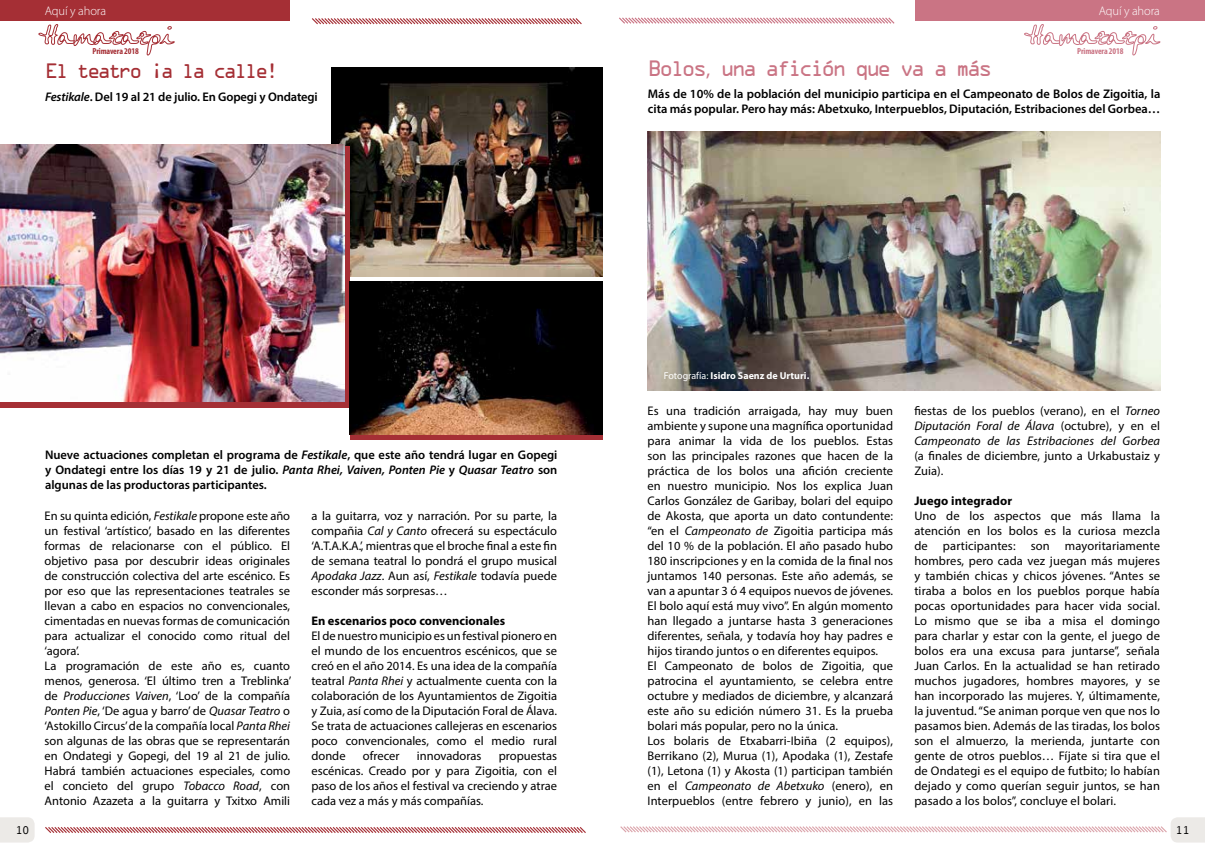
<style>
.page{position:relative;width:1205px;height:851px;background:#fff}
.page>*{position:absolute;margin:0;border:0;box-sizing:border-box;transform-origin:0 0}
.t1{font:20px "OCRA Std";letter-spacing:-.16em;color:#ca7484}
.t2{font:18.75px "OCRA Std";letter-spacing:-.16em;color:#a52f35}
.t3{font:12.5px/15px "Myriad Pro";color:#000;text-align:justify}
.t4{font:600 12.5px/15px "Myriad Pro";color:#000}
.t5{font:italic 12.5px/15px "Myriad Pro";letter-spacing:.005em;color:#000;text-align:justify}
.t6{font:700 12.5px "Myriad Pro";color:#000}
.t7{font:300 12.5px "Myriad Pro";letter-spacing:-.01em;color:#fff}
.t8{font:11.25px "Monotypecom";color:#000}
.t9{font:700 10px "Myriad Pro";color:#fff}
.t10{font:700 condensed 8.75px "Myriad Pro";letter-spacing:-.01em;color:#a52f35}
.t11{font:700 condensed 8.75px "Myriad Pro";letter-spacing:-.01em;color:#ca7484}
.s1{font-style:italic}
.s2{font-family:"Myriad Pro"}
.s3{font-weight:400}
.s4{font-style:normal}
</style>
<div class="page">
<img style="left:332px;top:68px;width:270px;height:208px">
<svg style="left:350px;top:434px;width:252px;height:6px;fill:#a52f35"></svg>
<div style="left:0;top:146px;width:350px;height:262px;background:#a52f35"></div>
<svg style="left:45px;top:827px;width:541px;height:6px"></svg>
<svg style="left:312px;top:18px;width:270px;height:7px"></svg>
<svg style="left:39px;top:24px;width:135px;height:31px"></svg>
<div style="left:0;top:0;width:289px;height:21px;background:#a52f35"></div>
<svg style="left:0;top:817px;width:35px;height:25px"></svg>
<svg style="left:1024px;top:24px;width:136px;height:31px"></svg>
<div style="left:915px;top:0;width:290px;height:21px;background:#ca7484"></div>
<svg style="left:619px;top:17px;width:276px;height:7px"></svg>
<svg style="left:620px;top:817px;width:585px;height:25px"></svg>
<img style="left:350px;top:281px;width:253px;height:153px">
<img style="left:0;top:145px;width:344px;height:257px">
<img style="left:647px;top:131px;width:513px;height:260px">
<p class="t7" style="left:45px;top:4px;width:63px">Aquí y ahora</p>
<p class="t10" style="left:92px;top:45px;width:48px">Primavera 2018</p>
<h2 class="t2" style="left:45px;top:63px;width:236px">El teatro ¡a la calle!</h2>
<p class="t4" style="left:45px;top:89px;width:274px"><span class="s1">Festikale</span>. Del 19 al 21 de julio. En Gopegi y Ondategi</p>
<p class="t7" style="left:1099px;top:3px;width:63px">Aquí y ahora</p>
<p class="t11" style="left:1077px;top:45px;width:48px">Primavera 2018</p>
<h1 class="t1" style="left:648px;top:59px;width:346px">Bolos<span class="s2">,</span> una afición que va a más</h1>
<p class="t4" style="left:648px;top:86px;width:514px">Más de 10% de la población del municipio participa en el Campeonato de Bolos de Zigoitia, la cita más popular. Pero hay más: Abetxuko, Interpueblos, Diputación, Estribaciones del Gorbea…</p>
<p class="t8" style="left:16px;top:823px;width:15px">10</p>
<p class="t4" style="left:45px;top:446px;width:514px;text-align:justify">Nueve actuaciones completan el programa de <span class="s1">Festikale</span>, que este año tendrá lugar en Gopegi y Ondategi entre los días 19 y 21 de julio. <span class="s1">Panta Rhei, Vaiven, Ponten Pie</span> y <span class="s1">Quasar Teatro</span> son algunas de las productoras participantes.</p>
<p class="t3" style="left:45px;top:508px;width:248px;text-align:left">En su quinta edición, <span class="s1">Festikale</span> propone este año un festival ‘artístico’, basado en las diferentes formas de relacionarse con el público. El objetivo pasa por descubrir ideas originales de construcción colectiva del arte escénico. Es por eso que las representaciones teatrales se llevan a cabo en espacios no convencionales, cimentadas en nuevas formas de comunicación para actualizar el conocido como ritual del ‘agora’.<br>La programación de este año es, cuanto menos, generosa. ‘El último tren a Treblinka’ de <span class="s1">Producciones Vaiven</span>, ‘Loo’ de la compañía <span class="s1">Ponten Pie</span>, ‘De agua y barro’ de <span class="s1">Quasar Teatro</span> o ‘Astokillo Circus’ de la compañía local <span class="s1">Panta Rhei </span>son algunas de las obras que se representarán en Ondategi y Gopegi, del 19 al 21 de julio.<br>Habrá también actuaciones especiales, como el concieto del grupo <span class="s1">Tobacco Road</span>, con Antonio Azazeta a la guitarra y Txitxo Amili</p>
<p class="t3" style="left:311px;top:508px;width:247px">a la guitarra, voz y narración. Por su parte, la compañia <span class="s1">Cal y Canto</span> ofrecerá su espectáculo ‘A.T.A.K.A.’, mientras que el broche final a este fin de semana teatral lo pondrá el grupo musical <span class="s1">Apodaka Jazz</span>. Aun así, <span class="s1">Festikale</span> todavía puede esconder más sorpresas…</p>
<p class="t6" style="left:311px;top:612px;width:195px">En escenarios poco convencionales</p>
<p class="t3" style="left:311px;top:628px;width:247px">El de nuestro municipio es un festival pionero en el mundo de los encuentros escénicos, que se creó en el año 2014. Es una idea de la compañía teatral <span class="s1">Panta Rhei</span> y actualmente cuenta con la colaboración de los Ayuntamientos de Zigoitia y Zuia, así como de la Diputación Foral de Álava.<br>Se trata de actuaciones callejeras en escenarios poco convencionales, como el medio rural donde</p>
<p class="t3" style="left:363px;top:748px;width:38px">ofrecer</p>
<p class="t3" style="left:417px;top:748px;width:66px">innovadoras</p>
<p class="t3" style="left:311px;top:748px;width:247px;text-indent:187px">propuestas escénicas. Creado por y para Zigoitia, con el paso de los años el festival va creciendo y atrae cada vez a más y más compañías.</p>
<p class="t9" style="left:664px;top:369px;width:147px"><span class="s3">Fotografía:</span> Isidro Saenz de Urturi.</p>
<p class="t3" style="left:647px;top:402px;width:247px;text-align:left">Es una tradición arraigada, hay muy buen ambiente y supone una magnífica oportunidad para animar la vida de los pueblos. Estas son las principales razones que hacen de la práctica de los bolos una afición creciente en nuestro municipio. Nos los explica Juan Carlos González de Garibay, bolari del equipo de Akosta, que aporta un dato contundente: “en el <span class="s1">Campeonato de</span> Zigoitia participa más del 10 % de la población. El año pasado hubo 180 inscripciones y en la comida de la final nos juntamos 140 personas. Este año además, se van a apuntar 3 ó 4 equipos nuevos de jóvenes.<br>El bolo aquí está muy vivo”. En algún momento han llegado a juntarse hasta 3 generaciones diferentes, señala, y todavía hoy hay padres e hijos tirando juntos o en diferentes equipos.<br>El Campeonato de bolos de Zigoitia, que patrocina el ayuntamiento, se celebra entre octubre y mediados de diciembre, y alcanzará este año su edición número 31. Es la prueba bolari más popular, pero no la única.<br>Los bolaris de Etxabarri-Ibiña (2 equipos), Berrikano (2), Murua (1), Apodaka (1), Zestafe (1), Letona (1) y Akosta (1) participan también en el <span class="s1">Campeonato de Abetxuko</span> (enero), en Interpueblos (entre febrero y junio), en las</p>
<p class="t5" style="left:914px;top:402px;width:247px"><span class="s4">fiestas de los pueblos (verano), en el</span> Torneo Diputación Foral de Álava <span class="s4">(octubre), y en el </span>Campeonato de las Estribaciones del Gorbea</p>
<p class="t3" style="left:914px;top:447px;width:247px">(a finales de diciembre, junto a Urkabustaiz y<br>Zuia).</p>
<p class="t6" style="left:914px;top:492px;width:99px">Juego integrador</p>
<p class="t3" style="left:914px;top:507px;width:247px">Uno de los aspectos que más llama la atención en los bolos es la curiosa mezcla de participantes: son mayoritariamente hombres, pero cada vez juegan más mujeres y también chicas y chicos jóvenes. “Antes se tiraba a bolos en los pueblos porque había pocas oportunidades para hacer vida social.<br>Lo mismo que se iba a misa el domingo para charlar y estar con la gente, el juego de bolos era una excusa para juntarse”, señala Juan Carlos. En la actualidad se han retirado muchos jugadores, hombres mayores, y se han incorporado las mujeres. Y, últimamente, la juventud. “Se animan porque ven que nos lo pasamos bien. Además de las tiradas, los bolos son el almuerzo, la merienda, juntarte con gente de otros pueblos… Fíjate si tira que el de Ondategi es el equipo de futbito; lo habían dejado y como querían seguir juntos, se han pasado a los bolos”, concluye el bolari.</p>
<p class="t8" style="left:1176px;top:823px;width:15px">11</p>
</div>
